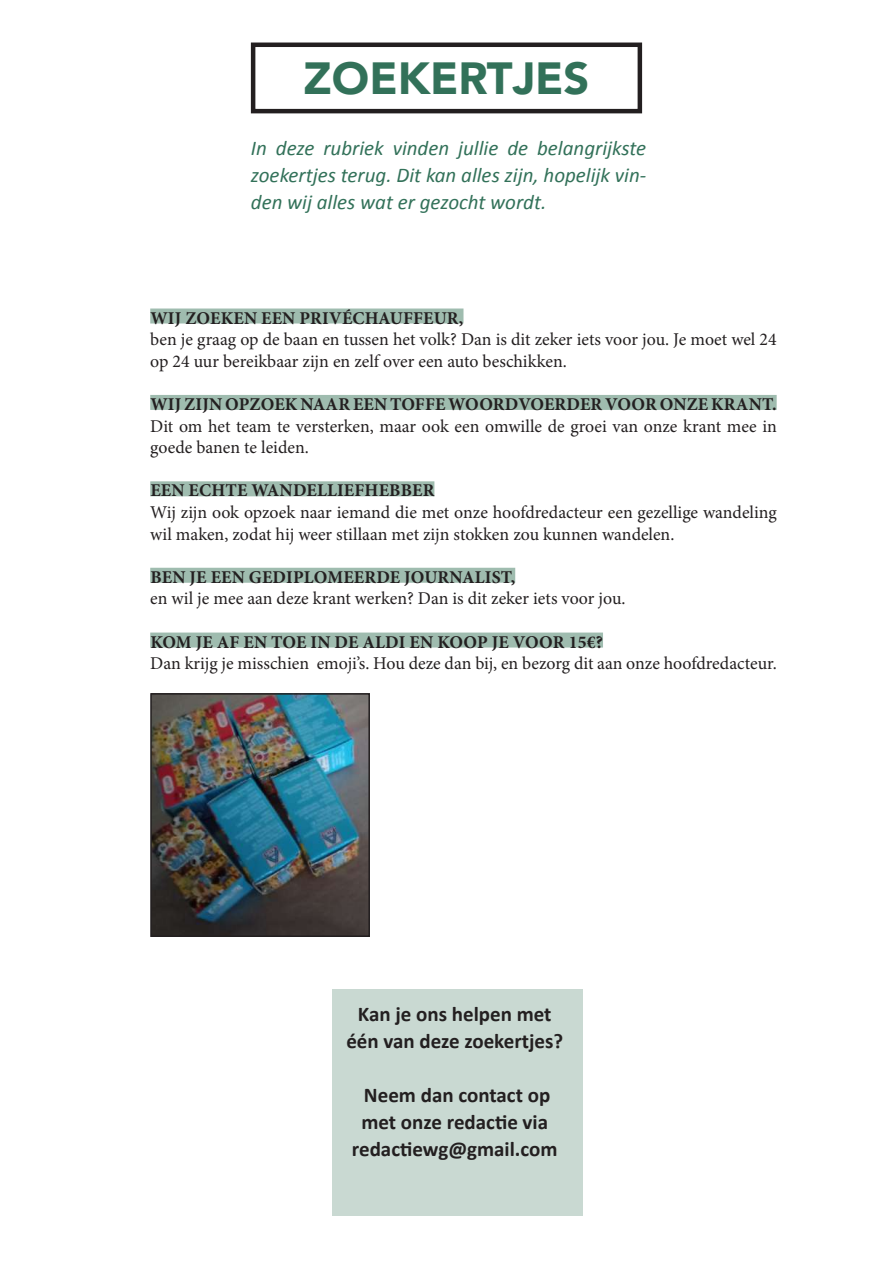
<style>
.page{position:relative;width:893px;height:1263px;background:#fff}
.page>*{position:absolute;margin:0;border:0;box-sizing:border-box;transform-origin:0 0}
.t1{font:900 45px "Avenir";color:#327159}
.t2{font:italic 21px/27px "Calibri";color:#327159;text-align:justify}
.t3{font:700 21px/27px "Calibri";color:#231f20;text-align:center}
.t4{font:18px/21.6px "Minion Pro";color:#231f20}
.t5{font:700 18px "Minion Pro";letter-spacing:.01em;color:#231f20}
</style>
<div class="page">
<div style="left:251px;top:43px;width:391px;height:70px;border:4px solid #231f20"></div>
<div style="left:332px;top:989px;width:250px;height:227px;background:#c9d9d2"></div>
<div style="left:150px;top:308px;width:313px;height:15px;background:#9fbcaf"></div>
<div style="left:150px;top:395px;width:627px;height:15px;background:#9fbcaf"></div>
<div style="left:150px;top:481px;width:284px;height:15px;background:#9fbcaf"></div>
<div style="left:150px;top:568px;width:365px;height:15px;background:#9fbcaf"></div>
<div style="left:150px;top:632px;width:453px;height:15px;background:#9fbcaf"></div>
<img style="left:153px;top:696px;width:214px;height:238px">
<div style="left:150px;top:693px;width:220px;height:244px;border:2px solid #231f20"></div>
<h1 class="t1" style="left:304px;top:40px;width:287px">ZOEKERTJES</h1>
<p class="t2" style="left:251px;top:134px;width:397px">In deze rubriek vinden jullie de belangrijkste zoekertjes terug. Dit kan alles zijn, hopelijk vin&shy;den wij alles wat er gezocht wordt.</p>
<p class="t5" style="left:150px;top:305px;width:315px">WIJ ZOEKEN EEN PRIVÉCHAUFFEUR,</p>
<p class="t4" style="left:150px;top:329px;width:628px">ben je graag op de baan en tussen het volk? Dan is dit zeker iets voor jou. Je moet wel 24 op 24 uur bereikbaar zijn en zelf over een auto beschikken.</p>
<p class="t5" style="left:150px;top:391px;width:628px">WIJ ZIJN OPZOEK NAAR EEN TOFFE WOORDVOERDER VOOR ONZE KRANT.</p>
<p class="t4" style="left:150px;top:415px;width:628px">Dit om het team te versterken, maar ook een omwille de groei van onze krant mee in goede banen te leiden.</p>
<p class="t5" style="left:150px;top:478px;width:286px">EEN ECHTE WANDELLIEFHEBBER</p>
<p class="t4" style="left:150px;top:501px;width:628px">Wij zijn ook opzoek naar iemand die met onze hoofdredacteur een gezellige wandeling wil maken, zodat hij weer stillaan met zijn stokken zou kunnen wandelen.</p>
<p class="t5" style="left:150px;top:564px;width:366px">BEN JE EEN GEDIPLOMEERDE JOURNALIST,</p>
<p class="t4" style="left:150px;top:588px;width:477px">en wil je mee aan deze krant werken? Dan is dit zeker iets voor jou.</p>
<p class="t5" style="left:150px;top:629px;width:454px">KOM JE AF EN TOE IN DE ALDI EN KOOP JE VOOR 15€?</p>
<p class="t4" style="left:150px;top:653px;width:628px">Dan krijg je misschien emoji’s. Hou deze dan bij, en bezorg dit aan onze hoofdredacteur.</p>
<p class="t3" style="left:346px;top:1000px;width:218px">Kan je ons helpen met één van deze zoekertjes?</p>
<p class="t3" style="left:352px;top:1081px;width:207px">Neem dan contact op met onze redactie via redactiewg@gmail.com</p>
</div>
